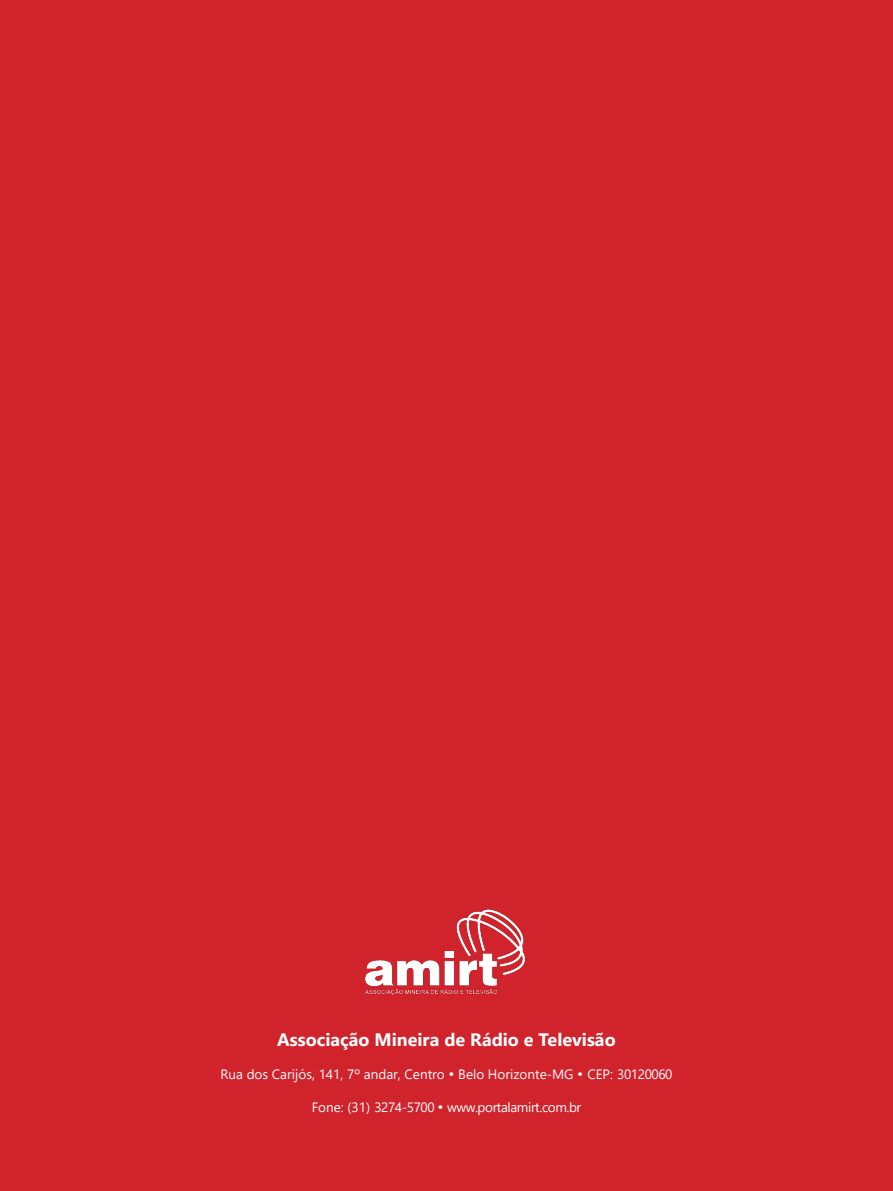
<style>
.page{position:relative;width:893px;height:1191px;background:#d0232c}
.page>*{position:absolute;margin:0;border:0;box-sizing:border-box;transform-origin:0 0}
.subtítulo{font:700 18px "Segoe UI";color:#fff}
.subtítulo-2{font:13.5px "Segoe UI";color:#fff}
.subtítulo-3{font:13.5px "Segoe UI";letter-spacing:-.03em;color:#fff}
.s1{font-size:15px}
</style>
<div class="page">
<img style="left:365px;top:909px;width:161px;height:86px">
<p class="subtítulo" style="left:277px;top:1022px;width:340px">Associação Mineira de Rádio e Televisão</p>
<p class="subtítulo-2" style="left:220px;top:1061px;width:454px">Rua dos Carijós, 141, 7º andar, Centro <span class="s1">•</span> Belo Horizonte-MG <span class="s1">•</span> CEP: 30120060</p>
<p class="subtítulo-3" style="left:312px;top:1094px;width:271px">Fone: (31) 3274-5700 <span class="s1">•</span> www.portalamirt.com.br</p>
</div>
